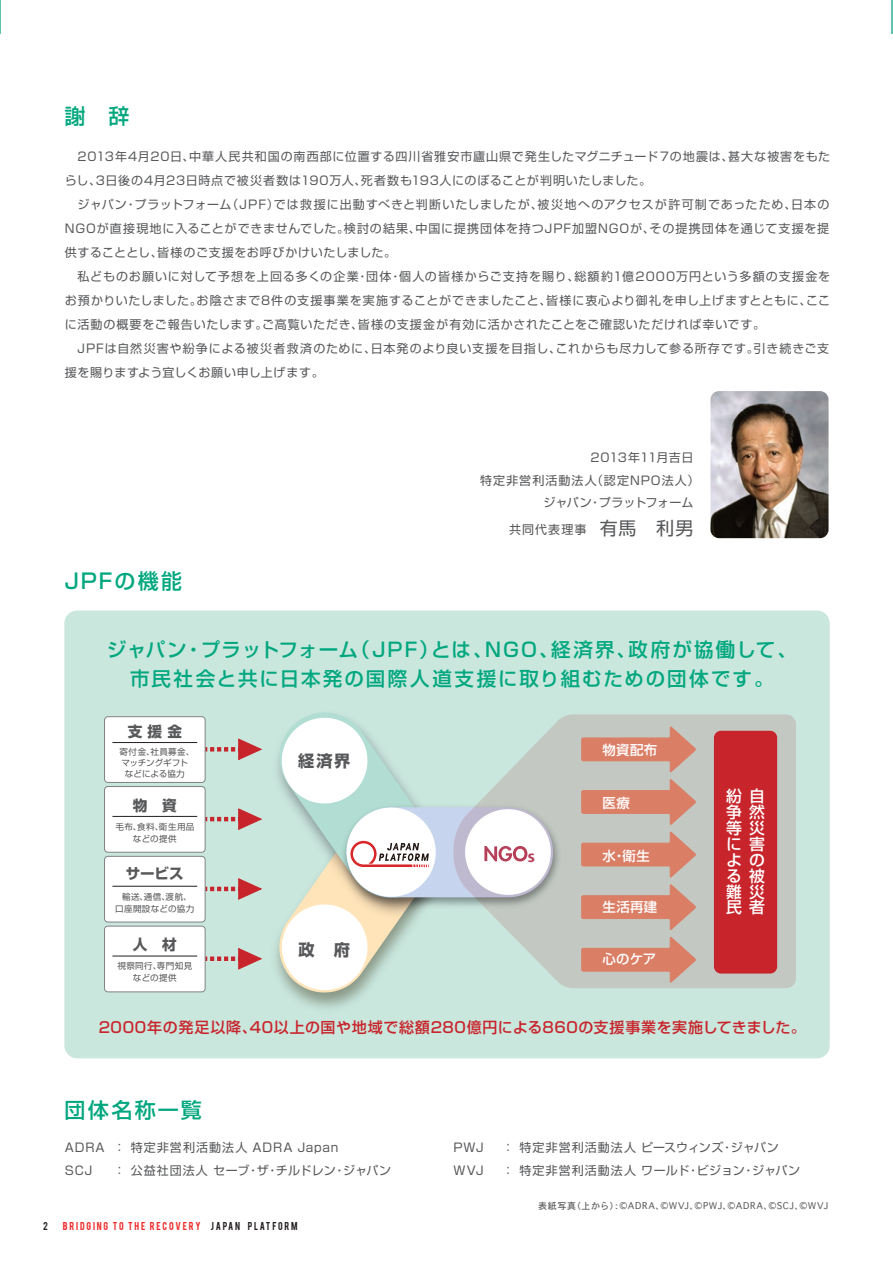
<style>
.page{position:relative;width:893px;height:1263px;background:#fff}
.page>*{position:absolute;margin:0;border:0;box-sizing:border-box;transform-origin:0 0}
.t1{font:500 21px "Shin Go Pro";letter-spacing:.11em;color:#00a77e}
.t2{font:500 19.5px/28.5px "Shin Go Pro";letter-spacing:.1em;color:#00a77e;text-align:center}
.t3{font:700 16.2px "Shin Go Pro";color:#57585a}
.t4{font:700 16.2px "Frutiger LT Std";color:#b63f59}
.t5{font:500 15.9px/15.9px "Shin Go Pro";color:#fff;text-align:justify}
.t6{font:500 15px "Shin Go Pro";letter-spacing:.04em;color:#c8242b}
.t7{font:700 14.55px "Shin Go Pro";letter-spacing:-.005em;color:#57585a}
.t8{font:500 13.35px "Shin Go Pro";letter-spacing:.03em;color:#fff}
.t9{font:12px/24px "Shin Go Pro";letter-spacing:.07em;color:#57585a}
.t10{font:12px "Shin Go Pro";letter-spacing:-.005em;color:#57585a}
.t11{font:12px "Shin Go Pro";letter-spacing:.035em;color:#57585a}
.t12{font:9px "Osaka";letter-spacing:.08em;color:#57585a}
.t13{font:9px "Bebas";letter-spacing:.2em;color:#ee2a29}
.t14{font:9px "Bebas";color:#231f20}
.t15{font:8.55px/12.1px "Shin Go Pro";letter-spacing:.04em;color:#57585a;text-align:center}
.t16{font:8.55px/10.8px "Shin Go Pro";color:#57585a;text-align:center}
.s1{font-size:18px}
.s2{color:#231f20}
</style>
<div class="page">
<hr style="left:0;top:0;width:1px;height:34px;background:#5ec3aa">
<hr style="left:891px;top:0;width:2px;height:34px;background:#5ec3aa">
<div style="left:64px;top:610px;width:766px;height:448px;background:#cae7de;border-radius:13px"></div>
<svg style="left:205px;top:738px;width:17px;height:23px"></svg>
<div style="left:105px;top:717px;width:100px;height:65px;background:#fff;border-radius:3px"></div>
<div style="left:104px;top:716px;width:101px;height:67px;border:1px solid #808285;border-radius:3px"></div>
<hr style="left:112px;top:742px;width:85px;height:1px;background:#231f20">
<svg style="left:205px;top:808px;width:17px;height:22px"></svg>
<div style="left:105px;top:786px;width:100px;height:66px;background:#fff;border-radius:3px"></div>
<div style="left:104px;top:786px;width:101px;height:66px;border:1px solid #808285;border-radius:3px"></div>
<hr style="left:112px;top:816px;width:85px;height:1px;background:#231f20">
<svg style="left:205px;top:878px;width:17px;height:22px"></svg>
<div style="left:105px;top:856px;width:100px;height:66px;background:#fff;border-radius:3px"></div>
<div style="left:104px;top:856px;width:101px;height:66px;border:1px solid #808285;border-radius:3px"></div>
<hr style="left:112px;top:886px;width:85px;height:1px;background:#231f20">
<svg style="left:205px;top:947px;width:35px;height:23px"></svg>
<div style="left:105px;top:926px;width:100px;height:66px;background:#fff;border-radius:3px"></div>
<div style="left:104px;top:926px;width:101px;height:66px;border:1px solid #808285;border-radius:3px"></div>
<hr style="left:112px;top:956px;width:85px;height:1px;background:#231f20">
<img style="left:240px;top:948px;width:116px;height:61px">
<img style="left:224px;top:738px;width:39px;height:162px">
<div style="left:347px;top:807px;width:206px;height:90px;background:#c6d5ed;border-radius:45px"></div>
<svg style="left:453px;top:714px;width:343px;height:274px;fill:#c3c9c2"></svg>
<svg style="left:459px;top:803px;width:98px;height:98px;background:#e0dde1"></svg>
<svg style="left:581px;top:726px;width:115px;height:46px;background:#cfa192"></svg>
<svg style="left:581px;top:778px;width:115px;height:47px;background:#cfa292"></svg>
<svg style="left:581px;top:831px;width:115px;height:46px;background:#cfa192"></svg>
<svg style="left:581px;top:883px;width:115px;height:47px;background:#cfa292"></svg>
<svg style="left:581px;top:936px;width:115px;height:46px;background:#cfa191"></svg>
<div style="left:714px;top:731px;width:63px;height:242px;background:#c8242b;border-radius:7px"></div>
<svg style="left:273px;top:712px;width:170px;height:287px"></svg>
<img style="left:710px;top:391px;width:118px;height:147px">
<p class="t1" style="left:64px;top:99px;width:67px">謝　辞</p>
<p class="t9" style="left:65px;top:143px;width:767px">　2013年4月20日、中華人民共和国の南西部に位置する四川省雅安市廬山県で発生したマグニチュード７の地震は、甚大な被害をもたらし、3日後の4月23日時点で被災者数は190万人、死者数も193人にのぼることが判明いたしました。<br>　ジャパン・プラットフォーム（JPF）では救援に出動すべきと判断いたしましたが、被災地へのアクセスが許可制であったため、日本のNGOが直接現地に入ることができませんでした。検討の結果、中国に提携団体を持つJPF加盟NGOが、その提携団体を通じて支援を提供することとし、皆様のご支援をお呼びかけいたしました。<br>　私どものお願いに対して予想を上回る多くの企業・団体・個人の皆様からご支持を賜り、総額約1億2000万円という多額の支援金をお預かりいたしました。お陰さまで8件の支援事業を実施することができましたこと、皆様に衷心より御礼を申し上げますとともに、ここに活動の概要をご報告いたします。ご高覧いただき、皆様の支援金が有効に活かされたことをご確認いただければ幸いです。<br>　JPFは自然災害や紛争による被災者救済のために、日本発のより良い支援を目指し、これからも尽力して参る所存です。引き続きご支援を賜りますよう宜しくお願い申し上げます。</p>
<p class="t1" style="left:64px;top:564px;width:119px">JPFの機能</p>
<p class="t10" style="left:590px;top:448px;width:105px">2013年11月吉日</p>
<p class="t9" style="left:480px;top:467px;width:221px">特定非営利活動法人（認定NPO法人）</p>
<p class="t10" style="left:543px;top:493px;width:151px">ジャパン・プラットフォーム</p>
<p class="t9" style="left:509px;top:516px;width:186px">共同代表理事 <span class="s1">有馬　利男</span></p>
<p class="t2" style="left:107px;top:633px;width:692px">ジャパン・プラットフォーム（JPF）とは、NGO、経済界、政府が協働して、市民社会と共に日本発の国際人道支援に取り組むための団体です。</p>
<p class="t7" style="left:128px;top:720px;width:56px">支援金</p>
<p class="t16" style="left:120px;top:745px;width:76px">寄付金、社員募金、マッチングギフトなどによる協力</p>
<p class="t7" style="left:133px;top:794px;width:45px">物　資</p>
<p class="t15" style="left:115px;top:820px;width:80px">毛布、食料、衛生用品などの提供</p>
<p class="t7" style="left:126px;top:862px;width:59px">サービス</p>
<p class="t15" style="left:115px;top:889px;width:81px">輸送、通信、渡航、口座開設などの協力</p>
<p class="t7" style="left:133px;top:933px;width:45px">人　材</p>
<p class="t15" style="left:117px;top:959px;width:76px">視察同行、専門知見などの提供</p>
<p class="t3" style="left:298px;top:747px;width:54px">経済界</p>
<p class="t3" style="left:298px;top:937px;width:53px">政　府</p>
<p class="t4" style="left:528px;top:846px;width:9px">s</p>
<p class="t8" style="left:602px;top:738px;width:56px">物資配布</p>
<p class="t8" style="left:602px;top:791px;width:29px">医療</p>
<p class="t8" style="left:602px;top:845px;width:49px">水・衛生</p>
<p class="t8" style="left:602px;top:896px;width:56px">生活再建</p>
<p class="t8" style="left:602px;top:948px;width:55px">心のケア</p>
<p class="t5" style="left:726px;top:786px;width:17px">紛争等による難民</p>
<p class="t5" style="left:749px;top:786px;width:17px">自然災害の被災者</p>
<p class="t6" style="left:99px;top:1015px;width:709px">2000年の発足以降、40以上の国や地域で総額280億円による860の支援事業を実施してきました。</p>
<p class="t1" style="left:64px;top:1093px;width:139px">団体名称一覧</p>
<p class="t9" style="left:65px;top:1135px;width:275px;line-height:22.5px">ADRA ： 特定非営利活動法人 ADRA Japan<br>SCJ</p>
<p class="t11" style="left:113px;top:1160px;width:279px">： 公益社団法人 セーブ・ザ・チルドレン・ジャパン</p>
<p class="t14" style="left:43px;top:1219px;width:6px">2</p>
<p class="t13" style="left:63px;top:1219px;width:236px">BRIDGING TO THE RECOVERY <span class="s2">JAPAN PLATFORM</span></p>
<p class="t9" style="left:453px;top:1134px;width:32px">PWJ</p>
<p class="t9" style="left:502px;top:1134px;width:278px">： 特定非営利活動法人 ピースウィンズ・ジャパン</p>
<p class="t9" style="left:453px;top:1156px;width:32px">WVJ</p>
<p class="t9" style="left:502px;top:1156px;width:300px">： 特定非営利活動法人 ワールド・ビジョン・ジャパン</p>
<p class="t12" style="left:538px;top:1199px;width:291px">表紙写真（上から）：©ADRA、©WVJ、©PWJ、©ADRA、©SCJ、©WVJ</p>
</div>
